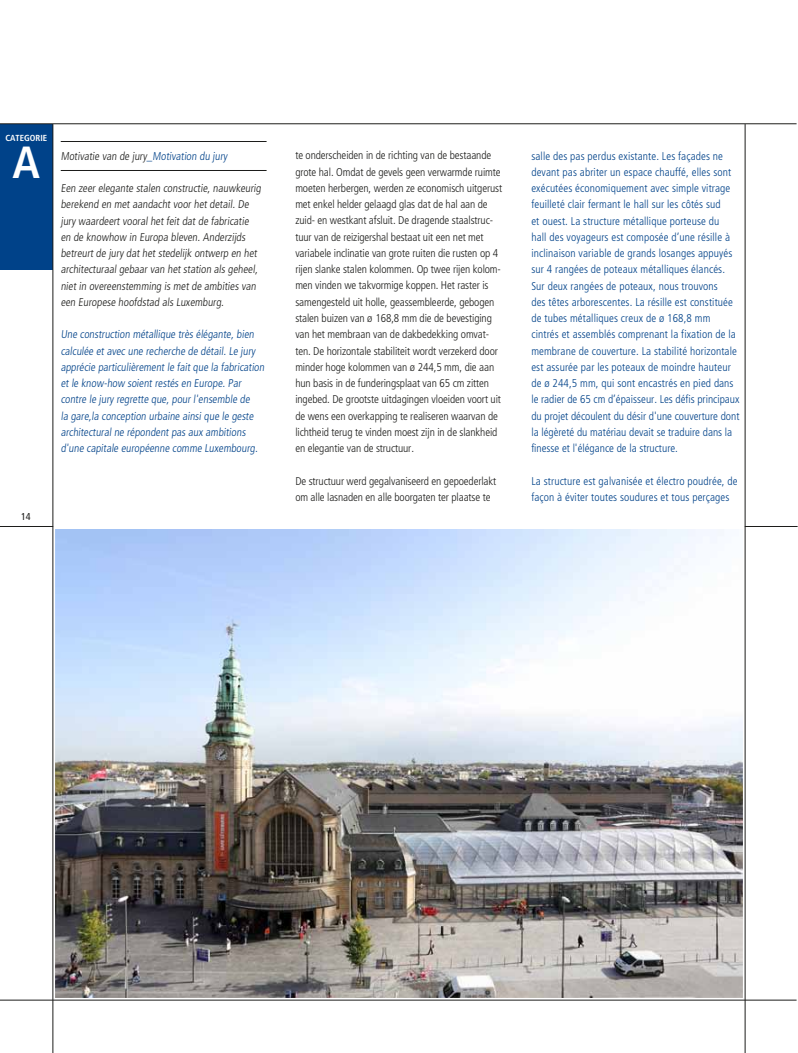
<style>
.page{position:relative;width:798px;height:1053px;background:#fff}
.page>*{position:absolute;margin:0;border:0;box-sizing:border-box;transform-origin:0 0}
.t1{font:700 condensed 45px "Frutiger";color:#fff}
.t2{font:300 condensed 11.25px/16.2px "Frutiger";letter-spacing:-.01em;color:#1d1d1b}
.t3{font:300 condensed 11.25px/16.2px "Frutiger";letter-spacing:.01em;color:#004289}
.t4{font:condensed 10px "Frutiger";color:#1d1d1b}
.t5{font:700 condensed 8.75px "Frutiger";color:#fff}
.s1{color:#004289}
</style>
<div class="page">
<div style="left:0;top:124px;width:53px;height:145px;background:#004289"></div>
<img style="left:51px;top:525px;width:695px;height:476px">
<hr style="left:61px;top:141px;width:205px;height:1px;background:#1d1d1b">
<hr style="left:61px;top:170px;width:205px;height:1px;background:#1d1d1b">
<hr style="left:0;top:526px;width:53px;height:1px;background:#1d1d1b">
<hr style="left:744px;top:526px;width:53px;height:1px;background:#1d1d1b">
<hr style="left:0;top:123px;width:796px;height:1px;background:#1d1d1b">
<hr style="left:0;top:999px;width:796px;height:1px;background:#1d1d1b">
<hr style="left:53px;top:124px;width:1px;height:928px;background:#1d1d1b">
<hr style="left:744px;top:124px;width:1px;height:928px;background:#1d1d1b">
<p class="t5" style="left:5px;top:132px;width:6px">CATEGORIE</p>
<h1 class="t1" style="left:13px;top:136px;width:29px">A</h1>
<p class="t3" style="left:531px;top:148px;width:209px">salle des pas perdus existante. Les façades ne devant pas abriter un espace chauffé, elles sont exécutées économiquement avec simple vitrage feuilleté clair fermant le hall sur les côtés sud<br>et ouest. La structure métallique porteuse du<br>hall des voyageurs est composée d’une résille à inclinaison variable de grands losanges appuyés sur 4 rangées de poteaux métalliques élancés.<br>Sur deux rangées de poteaux, nous trouvons<br>des têtes arborescentes. La résille est constituée de tubes métalliques creux de ø 168,8 mm cintrés et assemblés comprenant la fixation de la membrane de couverture. La stabilité horizontale est assurée par les poteaux de moindre hauteur de ø 244,5 mm, qui sont encastrés en pied dans le radier de 65 cm d’épaisseur. Les défis principaux du projet découlent du désir d'une couverture dont la légèreté du matériau devait se traduire dans la finesse et l'élégance de la structure.</p>
<p class="t3" style="left:531px;top:473px;width:208px">La structure est galvanisée et électro poudrée, de façon à éviter toutes soudures et tous perçages</p>
<p class="t2" style="left:295px;top:148px;width:208px">te onderscheiden in de richting van de bestaande grote hal. Omdat de gevels geen verwarmde ruimte moeten herbergen, werden ze economisch uitgerust met enkel helder gelaagd glas dat de hal aan de zuid- en westkant afsluit. De dragende staalstruc&shy;tuur van de reizigershal bestaat uit een net met variabele inclinatie van grote ruiten die rusten op 4 rijen slanke stalen kolommen. Op twee rijen kolom&shy;men vinden we takvormige koppen. Het raster is samengesteld uit holle, geassembleerde, gebogen stalen buizen van ø 168,8 mm die de bevestiging van het membraan van de dakbedekking omvat&shy;ten. De horizontale stabiliteit wordt verzekerd door minder hoge kolommen van ø 244,5 mm, die aan hun basis in de funderingsplaat van 65 cm zitten ingebed. De grootste uitdagingen vloeiden voort uit de wens een overkapping te realiseren waarvan de lichtheid terug te vinden moest zijn in de slankheid en elegantie van de structuur.</p>
<p class="t2" style="left:295px;top:472px;width:202px">De structuur werd gegalvaniseerd en gepoederlakt om alle lasnaden en alle boorgaten ter plaatse te</p>
<p class="t2" style="left:61px;top:148px;width:170px">Motivatie van de jury<span class="s1">_Motivation du jury</span></p>
<p class="t2" style="left:61px;top:180px;width:203px">Een zeer elegante stalen constructie, nauwkeurig berekend en met aandacht voor het detail. De jury waardeert vooral het feit dat de fabricatie en de knowhow in Europa bleven. Anderzijds betreurt de jury dat het stedelijk ontwerp en het architecturaal gebaar van het station als geheel, niet in overeenstemming is met de ambities van een Europese hoofdstad als Luxemburg.</p>
<p class="t3" style="left:61px;top:326px;width:207px">Une construction métallique très élégante, bien calculée et avec une recherche de détail. Le jury apprécie particulièrement le fait que la fabrication et le know-how soient restés en Europe. Par contre le jury regrette que, pour l'ensemble de<br>la gare,la conception urbaine ainsi que le geste architectural ne répondent pas aux ambitions d'une capitale européenne comme Luxembourg.</p>
<p class="t4" style="left:21px;top:510px;width:11px">14</p>
</div>
